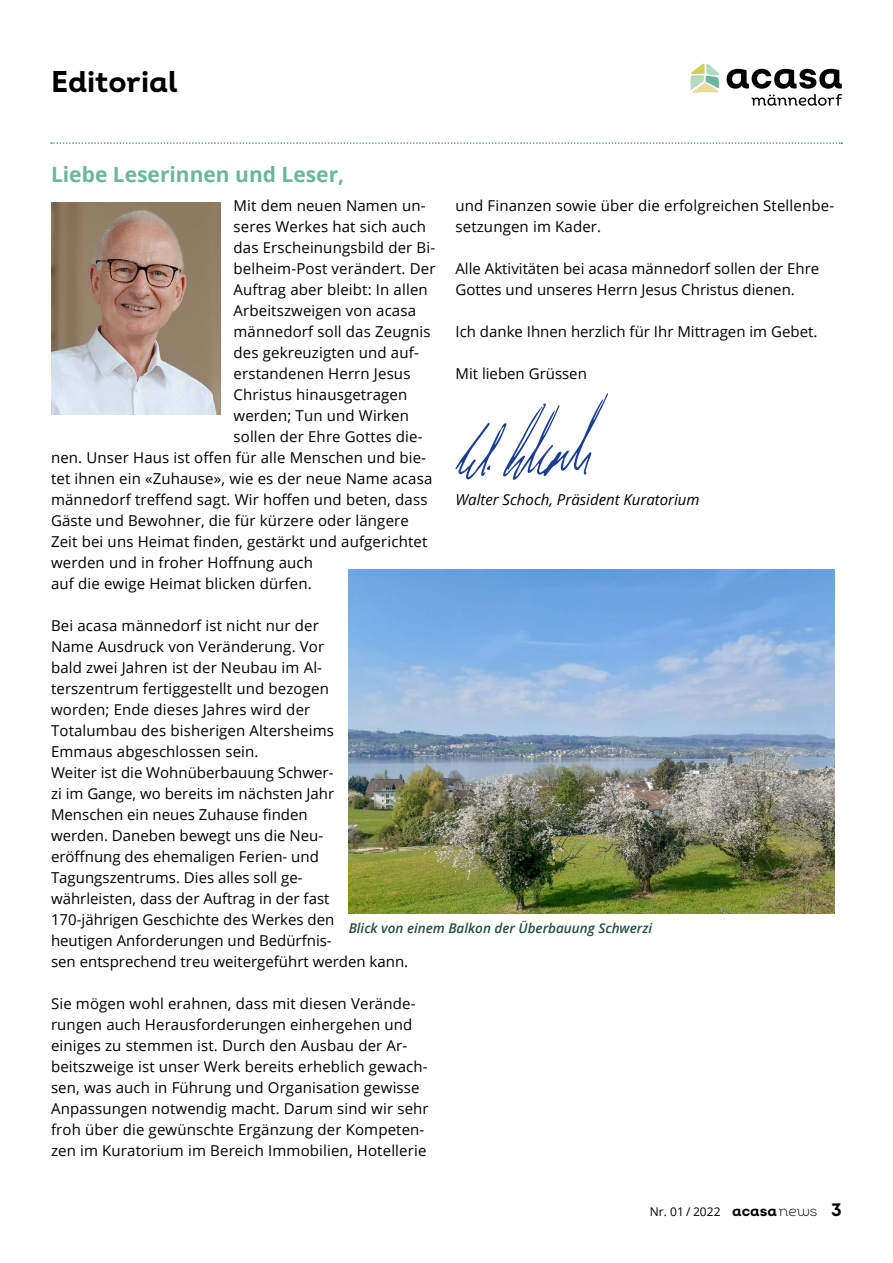
<style>
.page{position:relative;width:893px;height:1263px;background:#fff}
.page>*{position:absolute;margin:0;border:0;box-sizing:border-box;transform-origin:0 0}
.t1{font:30px "Intro Bold Alt";color:#000}
.t2{font:700 21px "Open Sans";color:#6cb69e}
.t3{font:15px/21px "Open Sans";letter-spacing:.01em;color:#000}
.t4{font:italic 15px "Open Sans";color:#000}
.t5{font:italic 600 13.5px "Open Sans";color:#244f41}
.t6{font:12px "Open Sans";color:#000}
.s1{font-family:"Intro Bold Alt";font-size:15px}
.s2{font-family:"Intro Light Alt";font-size:15px}
.s3{font-family:"Intro Bold Alt";font-size:18px}
</style>
<div class="page">
<svg style="left:51px;top:142px;width:791px;height:2px"></svg>
<img style="left:51px;top:203px;width:170px;height:212px">
<svg style="left:455px;top:393px;width:153px;height:87px"></svg>
<svg style="left:727px;top:69px;width:115px;height:37px"></svg>
<svg style="left:690px;top:63px;width:29px;height:30px"></svg>
<img style="left:349px;top:569px;width:485px;height:345px">
<h1 class="t1" style="left:51px;top:63px;width:128px">Editorial</h1>
<h2 class="t2" style="left:51px;top:160px;width:295px">Liebe Leserinnen und Leser,</h2>
<p class="t3" style="left:234px;top:194px;width:194px">Mit dem neuen Namen un-</p>
<p class="t3" style="left:234px;top:215px;width:194px">seres Werkes hat sich auch</p>
<p class="t3" style="left:234px;top:236px;width:203px">das Erscheinungsbild der Bi-</p>
<p class="t3" style="left:234px;top:257px;width:203px">belheim-Post verändert. Der</p>
<p class="t3" style="left:234px;top:278px;width:196px">Auftrag aber bleibt: In allen</p>
<p class="t3" style="left:234px;top:299px;width:184px">Arbeitszweigen von acasa</p>
<p class="t3" style="left:234px;top:320px;width:199px">männedorf soll das Zeugnis</p>
<p class="t3" style="left:234px;top:341px;width:187px">des gekreuzigten und auf-</p>
<p class="t3" style="left:234px;top:362px;width:178px">erstandenen Herrn Jesus</p>
<p class="t3" style="left:234px;top:383px;width:175px">Christus hinausgetragen</p>
<p class="t3" style="left:234px;top:404px;width:177px">werden; Tun und Wirken</p>
<p class="t3" style="left:234px;top:425px;width:191px">sollen der Ehre Gottes die-</p>
<p class="t3" style="left:51px;top:446px;width:377px">nen. Unser Haus ist offen für alle Menschen und bie-</p>
<p class="t3" style="left:51px;top:467px;width:383px">tet ihnen ein «Zuhause», wie es der neue Name acasa</p>
<p class="t3" style="left:51px;top:488px;width:378px">männedorf treffend sagt. Wir hoffen und beten, dass</p>
<p class="t3" style="left:51px;top:509px;width:359px">Gäste und Bewohner, die für kürzere oder längere</p>
<p class="t3" style="left:51px;top:530px;width:378px">Zeit bei uns Heimat finden, gestärkt und aufgerichtet</p>
<p class="t3" style="left:51px;top:551px;width:264px">werden und in froher Hoffnung auch</p>
<p class="t3" style="left:51px;top:572px;width:262px">auf die ewige Heimat blicken dürfen.</p>
<p class="t3" style="left:51px;top:614px;width:359px">Bei acasa männedorf ist nicht nur der<br>Name Ausdruck von Veränderung. Vor<br>bald zwei Jahren ist der Neubau im Al&shy;terszentrum fertiggestellt und bezogen<br>worden; Ende dieses Jahres wird der<br>Totalumbau des bisherigen Altersheims<br>Emmaus abgeschlossen sein.<br>Weiter ist die Wohnüberbauung Schwer-<br>zi im Gange, wo bereits im nächsten Jahr Menschen ein neues Zuhause finden<br>werden. Daneben bewegt uns die Neu-<br>eröffnung des ehemaligen Ferien- und Tagungszentrums. Dies alles soll ge-<br>währleisten, dass der Auftrag in der fast 170-jährigen Geschichte des Werkes den<br>heutigen Anforderungen und Bedürfnis-<br>sen entsprechend treu weitergeführt werden kann.</p>
<p class="t3" style="left:51px;top:992px;width:379px">Sie mögen wohl erahnen, dass mit diesen Verände&shy;rungen auch Herausforderungen einhergehen und einiges zu stemmen ist. Durch den Ausbau der Ar&shy;beitszweige ist unser Werk bereits erheblich gewach&shy;sen, was auch in Führung und Organisation gewisse Anpassungen notwendig macht. Darum sind wir sehr froh über die gewünschte Ergänzung der Kompeten&shy;zen im Kuratorium im Bereich Immobilien, Hotellerie</p>
<p class="t3" style="left:455px;top:194px;width:380px">und Finanzen sowie über die erfolgreichen Stellenbe&shy;setzungen im Kader.</p>
<p class="t3" style="left:455px;top:257px;width:365px">Alle Aktivitäten bei acasa männedorf sollen der Ehre<br>Gottes und unseres Herrn Jesus Christus dienen.</p>
<p class="t3" style="left:455px;top:320px;width:363px">Ich danke Ihnen herzlich für Ihr Mittragen im Gebet.</p>
<p class="t3" style="left:455px;top:362px;width:133px">Mit lieben Grüssen</p>
<p class="t4" style="left:455px;top:489px;width:246px">Walter Schoch, Präsident Kuratorium</p>
<p class="t5" style="left:349px;top:919px;width:305px">Blick von einem Balkon der Überbauung Schwerzi</p>
<p class="t6" style="left:650px;top:1203px;width:194px">Nr. 01 / 2022 <span class="s1">acasa</span><span class="s2">news</span> <span class="s3">3</span></p>
</div>
